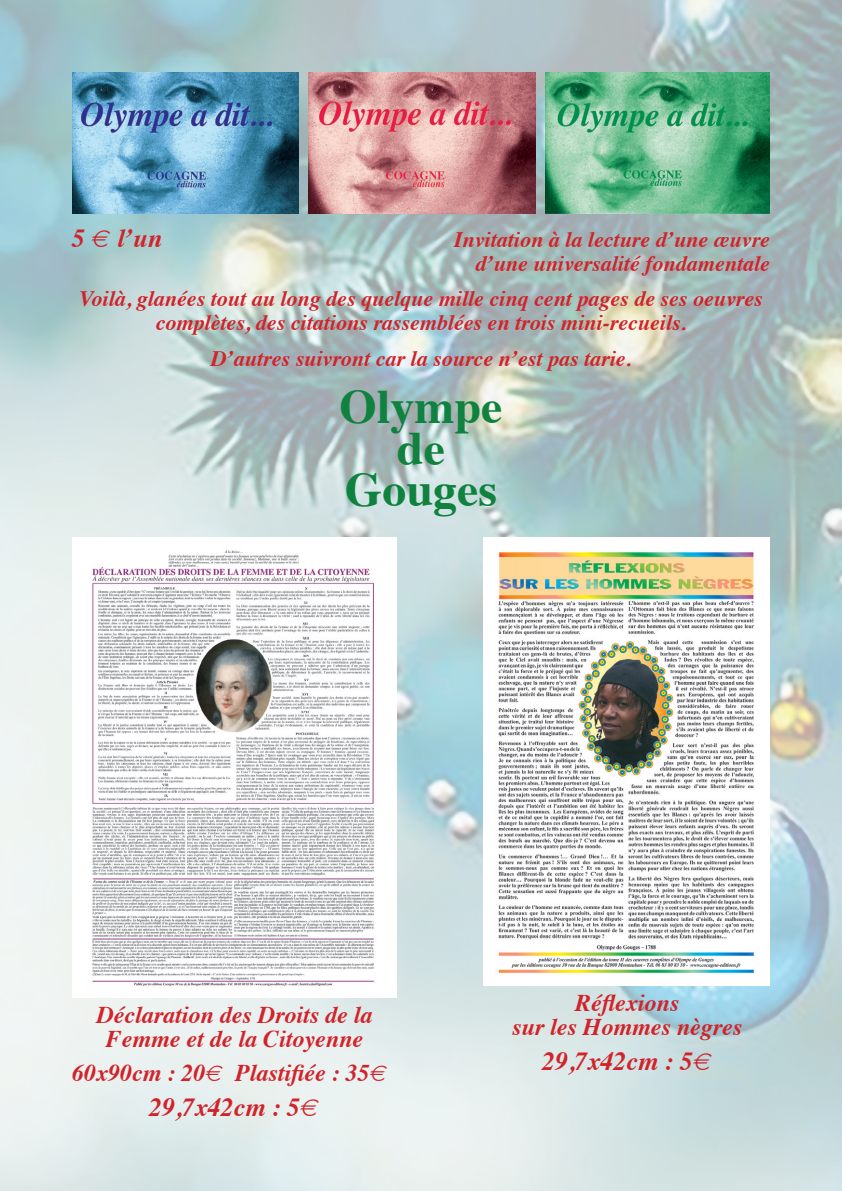
<style>
.page{position:relative;width:842px;height:1191px;background:#fff}
.page>*{position:absolute;margin:0;border:0;box-sizing:border-box;transform-origin:0 0}
.t1{font:700 48px/41.4px "Times";color:#0f823f;text-align:center}
.t2{font:italic 700 26px "Times";color:#d1232a}
.t3{font:italic 700 24px/24px "Times";color:#d1232a;text-align:center}
.t4{font:italic 700 22px/24px "Times";color:#d1232a;text-align:right}
</style>
<div class="page">
<img style="left:0;top:0;width:842px;height:1191px">
<img style="left:72px;top:72px;width:227px;height:142px">
<img style="left:546px;top:72px;width:224px;height:142px">
<img style="left:309px;top:72px;width:226px;height:142px">
<img style="left:72px;top:537px;width:325px;height:460px">
<img style="left:483px;top:538px;width:287px;height:447px">
<p class="t2" style="left:72px;top:214px;width:92px">5 € l’un</p>
<p class="t4" style="left:454px;top:226px;width:317px">Invitation à la lecture d’une æuvre d’une universalité fondamentale</p>
<p class="t4" style="left:79px;top:285px;width:685px;text-align:center">Voilà, glanées tout au long des quelque mille cinq cent pages de ses oeuvres complètes, des citations rassemblées en trois mini-recueils.</p>
<p class="t4" style="left:211px;top:344px;width:422px">D’autres suivront car la source n’est pas tarie.</p>
<h1 class="t1" style="left:340px;top:381px;width:164px">Olympe de<br>Gouges</h1>
<p class="t3" style="left:96px;top:1001px;width:277px">Déclaration des Droits de la<br>Femme et de la Citoyenne</p>
<p class="t3" style="left:72px;top:1058px;width:317px">60x90cm : 20€ Plastifiée : 35€</p>
<p class="t2" style="left:149px;top:1083px;width:172px">29,7x42cm : 5€</p>
<p class="t3" style="left:512px;top:988px;width:232px">Réflexions<br>sur les Hommes nègres</p>
<p class="t2" style="left:542px;top:1036px;width:172px">29,7x42cm : 5€</p>
</div>
